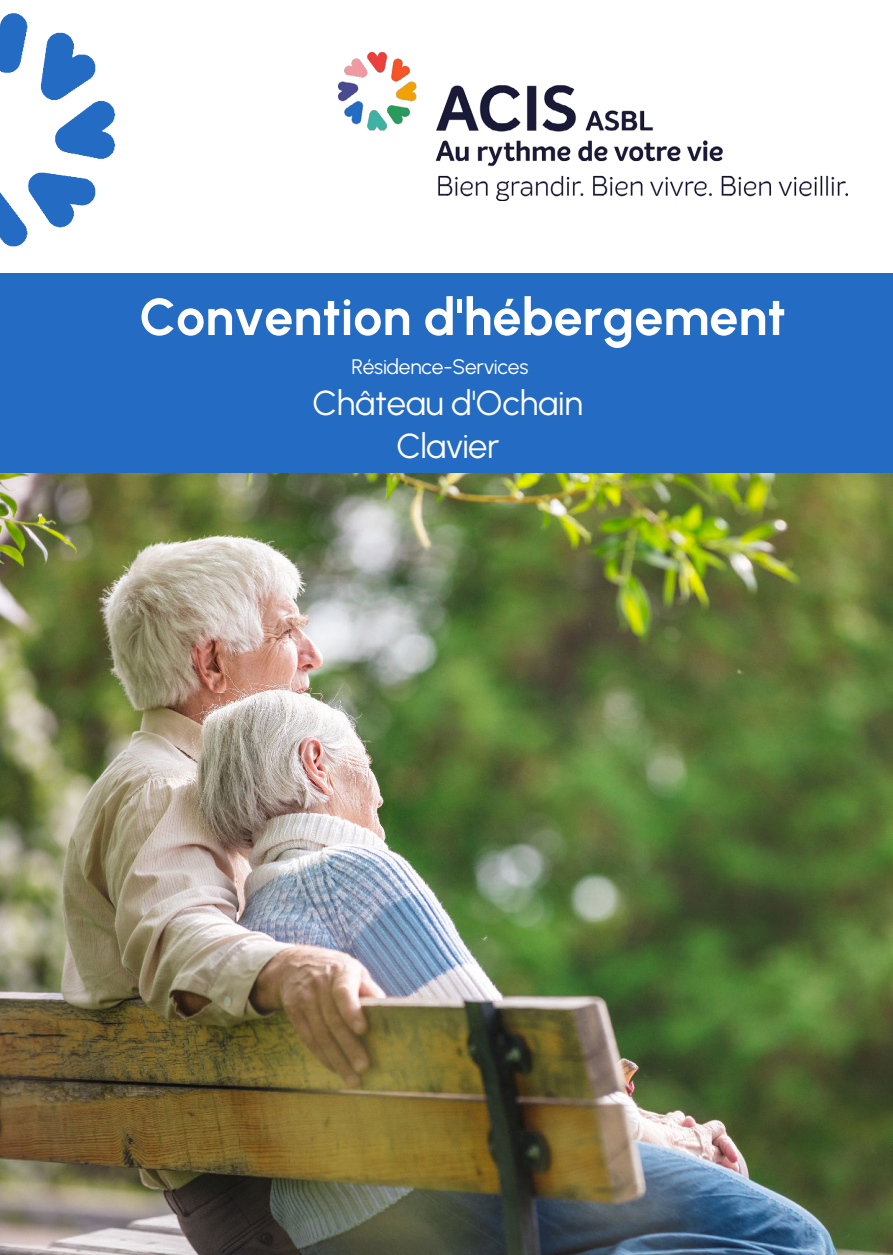
<style>
.page{position:relative;width:893px;height:1255px;background:#fff}
.page>*{position:absolute;margin:0;border:0;box-sizing:border-box;transform-origin:0 0}
.t1{font:700 51.9px "Urbanist";color:#fff}
.t2{font:34.5px/43.2px "Urbanist";letter-spacing:-.005em;color:#fff;text-align:center}
.t3{font:21px "Urbanist";letter-spacing:-.015em;color:#fff}
</style>
<div class="page">
<img style="left:0;top:472px;width:893px;height:782px">
<img style="left:0;top:13px;width:116px;height:234px">
<img style="left:339px;top:53px;width:508px;height:148px">
<div style="left:0;top:273px;width:893px;height:199px;background:#236bc3"></div>
<p class="t1" style="left:139px;top:283px;width:648px">Convention d'hébergement</p>
<p class="t3" style="left:351px;top:352px;width:179px">Résidence-Services</p>
<p class="t2" style="left:312px;top:380px;width:272px">Château d'Ochain<br>Clavier</p>
</div>
